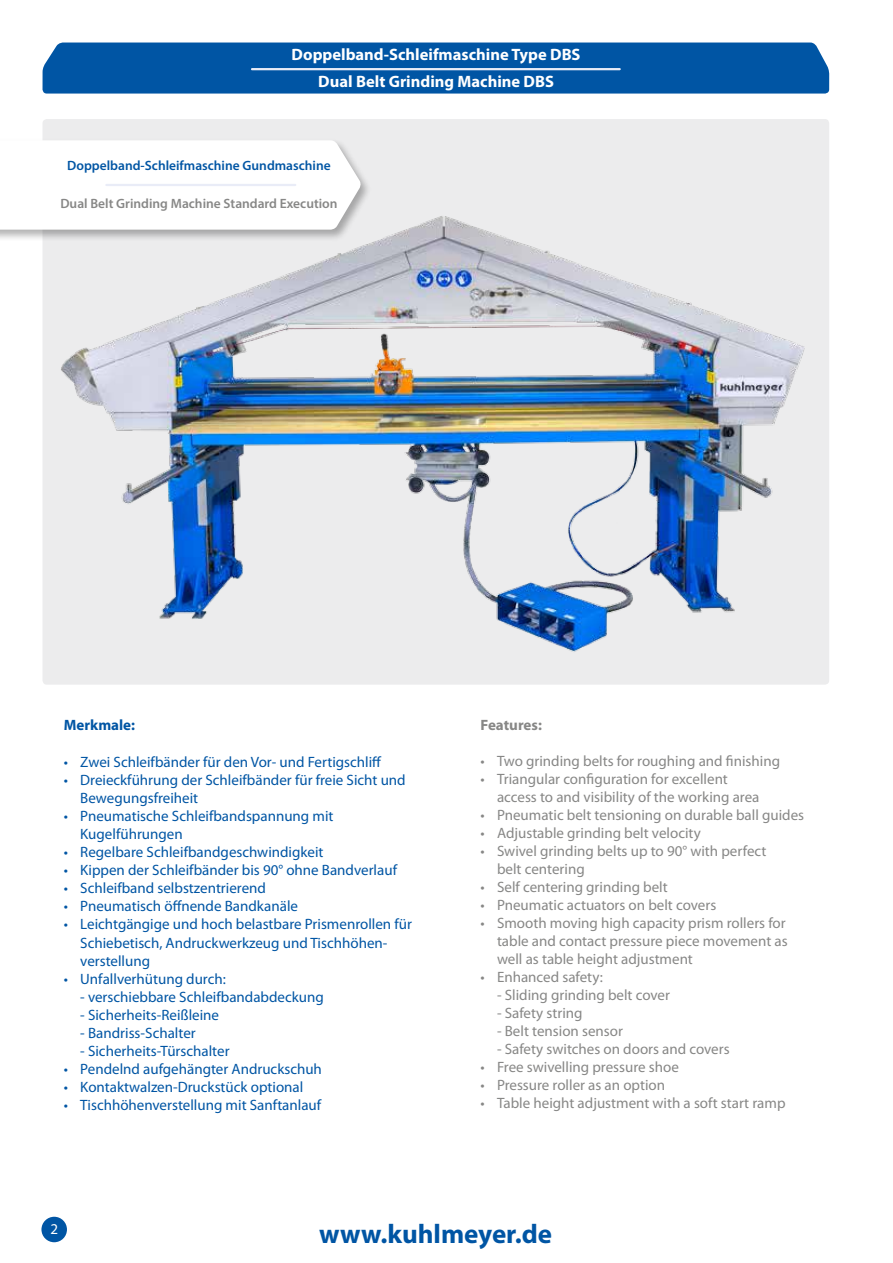
<style>
.page{position:relative;width:893px;height:1263px;background:#fff}
.page>*{position:absolute;margin:0;border:0;box-sizing:border-box;transform-origin:0 0}
.t1{font:700 27px "Myriad Pro";color:#0055a4}
.t2{font:700 16.5px/27px "Myriad Pro";color:#fff;text-align:center}
.t3{font:15px/18px "Myriad Pro";color:#0055a4}
.t4{font:15px/18px "Myriad Pro";color:#878786}
.t5{font:700 15px "Myriad Pro";color:#0055a4}
.t6{font:700 15px "Myriad Pro";color:#878786}
.t7{font:15px "Myriad Pro";color:#fff}
.t8{font:600 13.5px "Myriad Pro";color:#878786}
.t9{font:600 13.5px "Myriad Pro";color:#0055a4}
</style>
<div class="page">
<div style="left:41px;top:1217px;width:26px;height:25px;background:#0055a4;border-radius:50%"></div>
<div style="left:43px;top:119px;width:786px;height:566px;background:#ececed;border-radius:4px"></div>
<img style="left:61px;top:216px;width:744px;height:436px">
<div style="left:43px;top:43px;width:786px;height:51px;background:#0055a4"></div>
<hr style="left:252px;top:68px;width:368px;height:2px;background:#e9ecf7">
<div style="left:0;top:138px;width:372px;height:104px;background:#000;opacity:.3"></div>
<div style="left:0;top:140px;width:362px;height:90px;background:#fff"></div>
<hr style="left:106px;top:184px;width:189px;height:2px;background:#e9ecf7">
<p class="t2" style="left:292px;top:40px;width:290px">Doppelband-Schleifmaschine Type DBS<br>Dual Belt Grinding Machine DBS</p>
<p class="t9" style="left:67px;top:156px;width:265px">Doppelband-Schleifmaschine Gundmaschine</p>
<p class="t8" style="left:60px;top:195px;width:279px">Dual Belt Grinding Machine Standard Execution</p>
<p class="t5" style="left:64px;top:715px;width:73px">Merkmale:</p>
<p class="t3" style="left:64px;top:752px;width:319px">• Zwei Schleifbänder für den Vor- und Fertigschliff</p>
<p class="t3" style="left:80px;top:771px;width:327px;text-indent:-16px">• Dreieckführung der Schleifbänder für freie Sicht und<br>Bewegungsfreiheit</p>
<p class="t3" style="left:80px;top:807px;width:255px;text-indent:-16px">• Pneumatische Schleifbandspannung mit<br>Kugelführungen</p>
<p class="t3" style="left:64px;top:843px;width:261px">• Regelbare Schleifbandgeschwindigkeit</p>
<p class="t3" style="left:64px;top:861px;width:335px">• Kippen der Schleifbänder bis 90° ohne Bandverlauf</p>
<p class="t3" style="left:64px;top:879px;width:204px">• Schleifband selbstzentrierend</p>
<p class="t3" style="left:64px;top:897px;width:236px">• Pneumatisch öffnende Bandkanäle</p>
<p class="t3" style="left:80px;top:915px;width:333px;text-indent:-16px">• Leichtgängige und hoch belastbare Prismenrollen für<br>Schiebetisch, Andruckwerkzeug und Tischhöhen&shy;verstellung</p>
<p class="t3" style="left:64px;top:969px;width:164px">• Unfallverhütung durch:</p>
<p class="t3" style="left:80px;top:987px;width:245px">- verschiebbare Schleifbandabdeckung</p>
<p class="t3" style="left:80px;top:1005px;width:140px">- Sicherheits-Reißleine</p>
<p class="t3" style="left:80px;top:1023px;width:117px">- Bandriss-Schalter</p>
<p class="t3" style="left:80px;top:1041px;width:151px">- Sicherheits-Türschalter</p>
<p class="t3" style="left:64px;top:1059px;width:260px">• Pendelnd aufgehängter Andruckschuh</p>
<p class="t3" style="left:64px;top:1077px;width:241px">• Kontaktwalzen-Druckstück optional</p>
<p class="t3" style="left:64px;top:1095px;width:259px">• Tischhöhenverstellung mit Sanftanlauf</p>
<p class="t6" style="left:480px;top:715px;width:63px">Features:</p>
<p class="t4" style="left:480px;top:752px;width:301px">• Two grinding belts for roughing and finishing</p>
<p class="t4" style="left:497px;top:770px;width:264px;text-indent:-16px">• Triangular configuration for excellent access to and visibility of the working area</p>
<p class="t4" style="left:480px;top:806px;width:325px">• Pneumatic belt tensioning on durable ball guides</p>
<p class="t4" style="left:480px;top:824px;width:222px">• Adjustable grinding belt velocity</p>
<p class="t4" style="left:497px;top:842px;width:271px;text-indent:-16px">• Swivel grinding belts up to 90° with perfect belt centering</p>
<p class="t4" style="left:480px;top:878px;width:189px">• Self centering grinding belt</p>
<p class="t4" style="left:480px;top:896px;width:237px">• Pneumatic actuators on belt covers</p>
<p class="t4" style="left:497px;top:914px;width:292px;text-indent:-16px">• Smooth moving high capacity prism rollers for table and contact pressure piece movement as well as table height adjustment</p>
<p class="t4" style="left:480px;top:968px;width:124px">• Enhanced safety:</p>
<p class="t4" style="left:497px;top:986px;width:175px">- Sliding grinding belt cover</p>
<p class="t4" style="left:497px;top:1004px;width:87px">- Safety string</p>
<p class="t4" style="left:497px;top:1022px;width:127px">- Belt tension sensor</p>
<p class="t4" style="left:497px;top:1040px;width:234px">- Safety switches on doors and covers</p>
<p class="t4" style="left:480px;top:1058px;width:200px">• Free swivelling pressure shoe</p>
<p class="t4" style="left:480px;top:1076px;width:186px">• Pressure roller as an option</p>
<p class="t4" style="left:480px;top:1094px;width:307px">• Table height adjustment with a soft start ramp</p>
<p class="t7" style="left:50px;top:1220px;width:9px">2</p>
<h1 class="t1" style="left:319px;top:1216px;width:235px">www.kuhlmeyer.de</h1>
</div>
